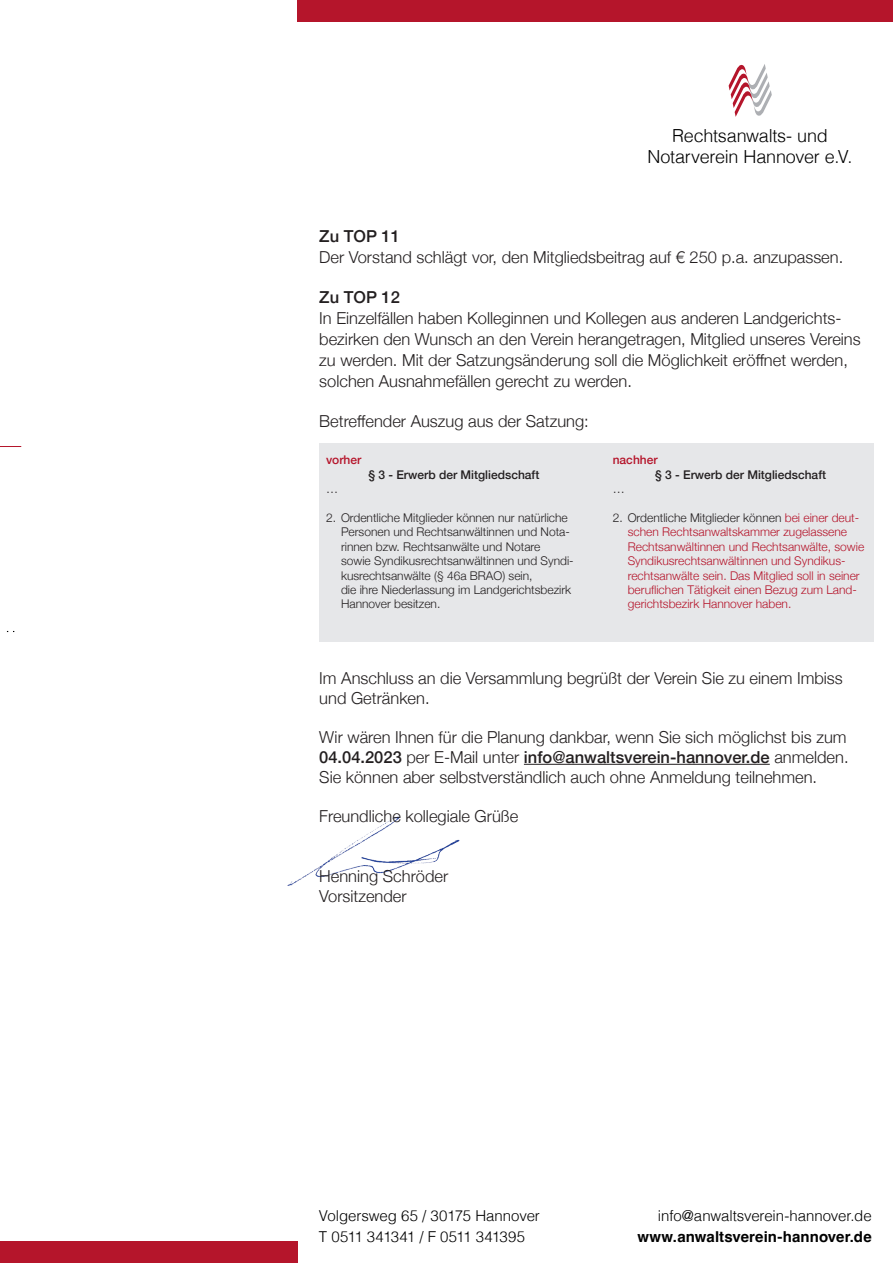
<style>
.page{position:relative;width:893px;height:1263px;background:#fff}
.page>*{position:absolute;margin:0;border:0;box-sizing:border-box;transform-origin:0 0}
.t1{font:300 18px "Helvetica";letter-spacing:-.015em;color:#000}
.t2{font:300 16.5px/21px "Helvetica Neue";color:#231f20}
.t3{font:500 16.5px "Helvetica Neue";color:#231f20}
.t4{font:300 15px "Helvetica";letter-spacing:-.005em;color:#000}
.t5{font:700 15px "Helvetica";letter-spacing:.005em;color:#000}
.t6{font:300 15px "Helvetica";letter-spacing:-.04em;color:#000}
.t7{font:300 12px/14.4px "Helvetica Neue";color:#b5152b}
.t8{font:300 12px/14.4px "Helvetica Neue";color:#231f20}
.t9{font:500 12px "Helvetica Neue";color:#231f20}
.t10{font:500 12px "Helvetica Neue";color:#b5152b}
.s1{color:#231f20}
.s2{font-weight:300}
</style>
<div class="page">
<div style="left:298px;top:0;width:595px;height:21px;background:#b5152b"></div>
<div style="left:0;top:1242px;width:298px;height:21px;background:#b5152b"></div>
<svg style="left:0;top:446px;width:21px;height:1px"></svg>
<svg style="left:729px;top:64px;width:43px;height:53px"></svg>
<div style="left:319px;top:443px;width:554px;height:199px;background:#e6e7e9"></div>
<img style="left:287px;top:817px;width:173px;height:69px">
<hr style="left:524px;top:764px;width:246px;height:1px;background:#231f20">
<p class="t1" style="left:672px;top:121px;width:157px">Rechtsanwalts- und</p>
<p class="t1" style="left:647px;top:141px;width:206px">Notarverein Hannover e.V.</p>
<p class="t3" style="left:319px;top:223px;width:82px">Zu TOP 11</p>
<p class="t2" style="left:319px;top:246px;width:525px">Der Vorstand schlägt vor, den Mitgliedsbeitrag auf € 250 p.a. anzupassen.</p>
<p class="t3" style="left:319px;top:284px;width:82px">Zu TOP 12</p>
<p class="t2" style="left:319px;top:306px;width:543px">In Einzelfällen haben Kolleginnen und Kollegen aus anderen Landgerichts&shy;bezirken den Wunsch an den Verein herangetragen, Mitglied unseres Vereins zu werden. Mit der Satzungsänderung soll die Möglichkeit eröffnet werden, solchen Ausnahmefällen gerecht zu werden.</p>
<p class="t2" style="left:319px;top:409px;width:271px">Betreffender Auszug aus der Satzung:</p>
<p class="t10" style="left:326px;top:450px;width:37px">vorher</p>
<p class="t9" style="left:368px;top:465px;width:172px">§ 3 - Erwerb der Mitgliedschaft</p>
<p class="t8" style="left:326px;top:481px;width:13px">…</p>
<p class="t8" style="left:341px;top:510px;width:234px;text-indent:-15px">2. Ordentliche Mitglieder können nur natürliche Personen und Rechtsanwältinnen und Nota&shy;rinnen bzw. Rechtsanwälte und Notare<br>sowie Syndikusrechtsanwältinnen und Syndi&shy;kusrechtsanwälte (§ 46a BRAO) sein,<br>die ihre Niederlassung im Landgerichtsbezirk Hannover besitzen.</p>
<p class="t10" style="left:613px;top:450px;width:46px">nachher</p>
<p class="t9" style="left:655px;top:465px;width:172px">§ 3 - Erwerb der Mitgliedschaft</p>
<p class="t8" style="left:613px;top:481px;width:13px">…</p>
<p class="t7" style="left:628px;top:510px;width:238px;text-indent:-15px"><span class="s1">2. Ordentliche Mitglieder können</span> bei einer deut&shy;schen Rechtsanwaltskammer zugelassene Rechtsanwältinnen und Rechtsanwälte, sowie Syndikusrechtsanwältinnen und Syndikus&shy;rechtsanwälte sein. Das Mitglied soll in seiner beruflichen Tätigkeit einen Bezug zum Land&shy;gerichtsbezirk Hannover haben.</p>
<p class="t2" style="left:319px;top:667px;width:525px;line-height:19.8px">Im Anschluss an die Versammlung begrüßt der Verein Sie zu einem Imbiss und Getränken.</p>
<p class="t2" style="left:319px;top:726px;width:529px">Wir wären Ihnen für die Planung dankbar, wenn Sie sich möglichst bis zum</p>
<p class="t3" style="left:319px;top:744px;width:531px">04.04.2023 <span class="s2">per E-Mail unter</span> info@anwaltsverein-hannover.de <span class="s2">anmelden.</span></p>
<p class="t2" style="left:319px;top:765px;width:499px">Sie können aber selbstverständlich auch ohne Anmeldung teilnehmen.</p>
<p class="t2" style="left:319px;top:805px;width:200px">Freundliche kollegiale Grüße</p>
<p class="t2" style="left:319px;top:864px;width:130px">Henning Schröder</p>
<p class="t2" style="left:319px;top:884px;width:89px">Vorsitzender</p>
<p class="t4" style="left:319px;top:1203px;width:223px">Volgersweg 65 / 30175 Hannover</p>
<p class="t6" style="left:319px;top:1223px;width:208px">T 0511 341341 / F 0511 341395</p>
<p class="t4" style="left:658px;top:1203px;width:215px">info@anwaltsverein-hannover.de</p>
<p class="t5" style="left:637px;top:1227px;width:236px">www.anwaltsverein-hannover.de</p>
</div>
